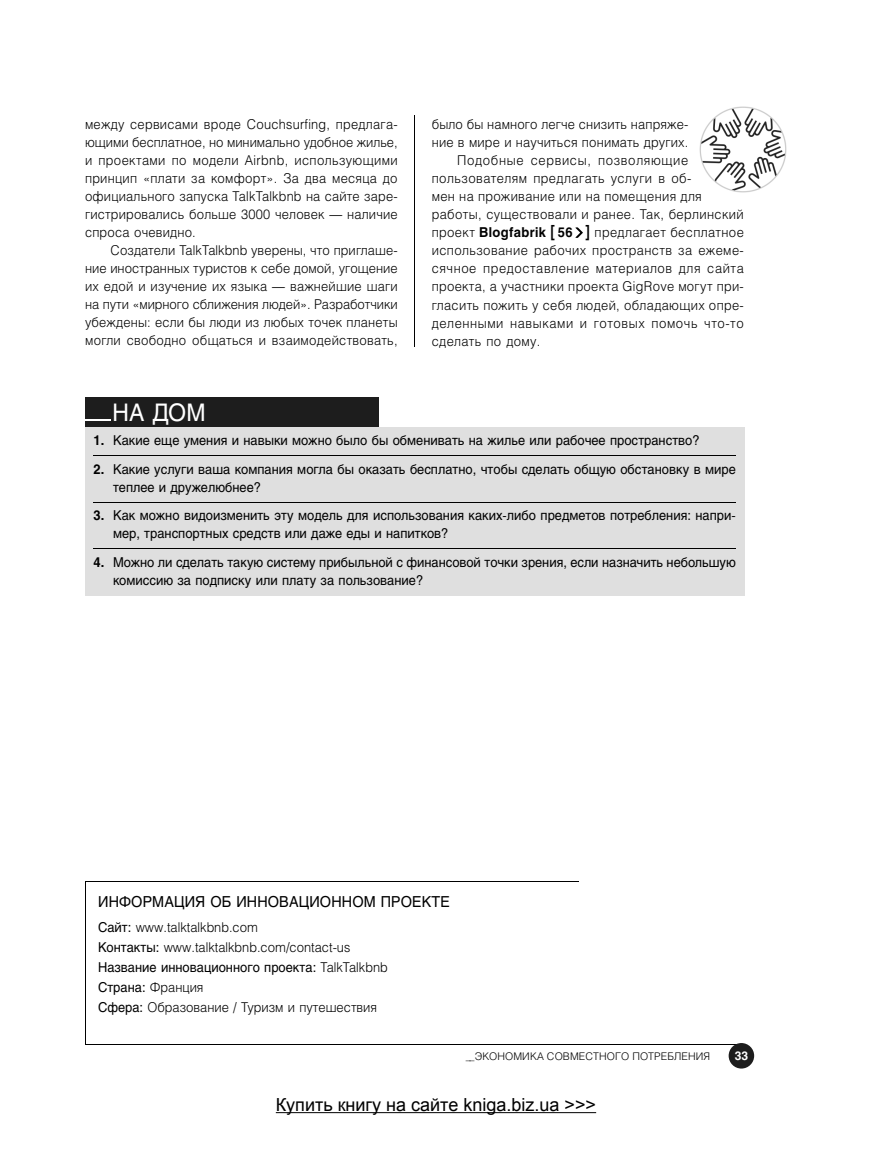
<style>
.page{position:relative;width:872px;height:1149px;background:#fff}
.page>*{position:absolute;margin:0;border:0;box-sizing:border-box;transform-origin:0 0}
.t1{font:24px "Helios";color:#fff;scale:.95 1}
.t2{font:18px "Arial";color:#000}
.t3{font:15px "Helios";letter-spacing:.01em;color:#000;scale:.95 1}
.t4{font:300 13.5px/18px "Helios";letter-spacing:.025em;color:#000;text-align:justify;scale:.95 1}
.t5{font:13.5px/18px "Helios";color:#000;scale:.95 1}
.t6{font:300 13.5px/20.1px "Helios";color:#000;scale:.95 1}
.t7{font:300 13.5px "Helios";letter-spacing:.045em;color:#000;scale:.95 1}
.t8{font:300 13.5px "Helios";letter-spacing:.05em;color:#000;scale:.95 1}
.t9{font:700 12px "Helios";color:#fff}
.t10{font:300 10.5px "Helios";letter-spacing:.01em;color:#000}
.s1{font-weight:700}
.s2{font-weight:700;font-size:16.5px}
.s3{font-weight:400}
.s4{font-weight:700;font-size:9px}
</style>
<div class="page">
<hr style="left:85px;top:1044px;width:659px;height:1px;background:#000">
<div style="left:728px;top:1042px;width:26px;height:26px;background:#1d1d1d;border-radius:50%"></div>
<hr style="left:415px;top:115px;width:1px;height:232px;background:#000">
<svg style="left:575px;top:227px;width:8px;height:11px"></svg>
<img style="left:699px;top:106px;width:88px;height:87px">
<div style="left:85px;top:397px;width:293px;height:30px;background:#1d1d1d"></div>
<hr style="left:85px;top:419px;width:26px;height:2px;background:#fff">
<div style="left:85px;top:426px;width:659px;height:169px;background:#dfdfdf"></div>
<hr style="left:94px;top:455px;width:642px;height:1px;background:#000">
<hr style="left:94px;top:501px;width:642px;height:1px;background:#000">
<hr style="left:94px;top:548px;width:642px;height:1px;background:#000">
<hr style="left:85px;top:881px;width:1px;height:163px;background:#000">
<hr style="left:85px;top:881px;width:493px;height:1px;background:#000">
<hr style="left:276px;top:1111px;width:320px;height:1px;background:#000">
<p class="t4" style="left:85px;top:117px;width:330px">между сервисами вроде Couchsurfing, предлага&shy;ющими бесплатное, но минимально удобное жилье, и проектами по модели Airbnb, использующими принцип «плати за комфорт». За два месяца до официального запуска TalkTalkbnb на сайте заре&shy;гистрировались больше 3000 человек — наличие спроса очевидно.</p>
<p class="t4" style="left:85px;top:243px;width:331px;text-indent:26px">Создатели TalkTalkbnb уверены, что приглаше&shy;ние иностранных туристов к себе домой, угощение их едой и изучение их языка — важнейшие шаги на пути «мирного сближения людей». Разработчики убеждены: если бы люди из любых точек планеты могли свободно общаться и взаимодействовать,</p>
<p class="t4" style="left:432px;top:117px;width:272px">было бы намного легче снизить напряже-</p>
<p class="t4" style="left:432px;top:135px;width:271px">ние в мире и научиться понимать других.</p>
<p class="t8" style="left:457px;top:156px;width:245px">Подобные сервисы, позволяющие</p>
<p class="t4" style="left:432px;top:171px;width:275px">пользователям предлагать услуги в об-</p>
<p class="t4" style="left:432px;top:189px;width:286px">мен на проживание или на помещения для</p>
<p class="t4" style="left:432px;top:207px;width:330px">работы, существовали и ранее. Так, берлинский</p>
<p class="t4" style="left:432px;top:225px;width:330px">проект <span class="s1">Blogfabrik</span> <span class="s2">[</span> <span class="s1">56</span> <span class="s2">]</span> предлагает бесплатное</p>
<p class="t4" style="left:432px;top:243px;width:330px">использование рабочих пространств за ежеме-</p>
<p class="t7" style="left:432px;top:264px;width:330px">сячное предоставление материалов для сайта</p>
<p class="t4" style="left:432px;top:279px;width:330px">проекта, а участники проекта GigRove могут при-</p>
<p class="t4" style="left:432px;top:297px;width:330px">гласить пожить у себя людей, обладающих опре-</p>
<p class="t7" style="left:432px;top:318px;width:330px">деленными навыками и готовых помочь что-то</p>
<p class="t4" style="left:432px;top:333px;width:116px">сделать по дому.</p>
<h1 class="t1" style="left:112px;top:403px;width:100px">НА ДОМ</h1>
<p class="t5" style="left:94px;top:432px;width:639px"><span class="s1">1.</span> Какие еще умения и навыки можно было бы обменивать на жилье или рабочее пространство?</p>
<p class="t5" style="left:113px;top:461px;width:657px;text-indent:-19px"><span class="s1">2.</span> Какие услуги ваша компания могла бы оказать бесплатно, чтобы сделать общую обстановку в мире теплее и дружелюбнее?</p>
<p class="t5" style="left:113px;top:507px;width:657px;text-indent:-19px"><span class="s1">3.</span> Как можно видоизменить эту модель для использования каких-либо предметов потребления: напри&shy;мер, транспортных средств или даже еды и напитков?</p>
<p class="t5" style="left:113px;top:554px;width:657px;text-indent:-19px"><span class="s1">4.</span> Можно ли сделать такую систему прибыльной с финансовой точки зрения, если назначить небольшую комиссию за подписку или плату за пользование?</p>
<p class="t3" style="left:98px;top:895px;width:372px">ИНФОРМАЦИЯ ОБ ИННОВАЦИОННОМ ПРОЕКТЕ</p>
<p class="t6" style="left:98px;top:917px;width:306px"><span class="s3">Сайт:</span> www.talktalkbnb.com<br><span class="s3">Контакты:</span> www.talktalkbnb.com/contact-us <span class="s3">Название инновационного проекта:</span> TalkTalkbnb <span class="s3">Страна:</span> Франция<br><span class="s3">Сфера:</span> Образование / Туризм и путешествия</p>
<p class="t10" style="left:466px;top:1051px;width:246px"><span class="s4">__</span>ЭКОНОМИКА СОВМЕСТНОГО ПОТРЕБЛЕНИЯ</p>
<p class="t9" style="left:734px;top:1050px;width:15px">33</p>
<h2 class="t2" style="left:276px;top:1092px;width:322px">Купить книгу на сайте kniga.biz.ua &gt;&gt;&gt;</h2>
</div>
